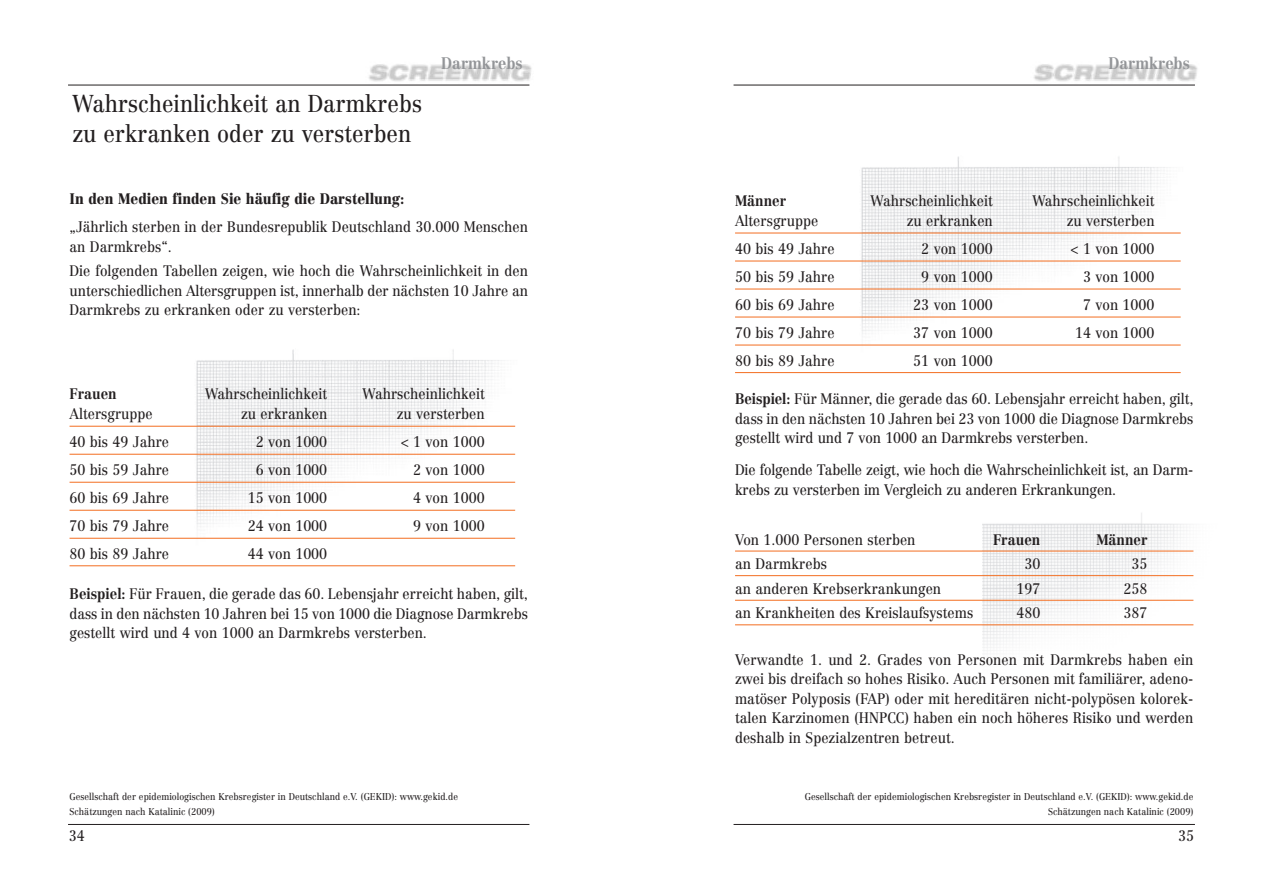
<style>
.page{position:relative;width:1263px;height:893px;background:#fff}
.page>*{position:absolute;margin:0;border:0;box-sizing:border-box;transform-origin:0 0}
.t1{font:24px/30px "Centennial LT";color:#231f20;scale:.9 1}
.t2{font:700 16.5px "Centennial LT";color:#939598;scale:.9 1}
.t3{font:15px/19.5px "Centennial LT";color:#231f20;text-align:justify;scale:.9 1}
.t4{font:900 15px "Centennial LT";color:#231f20;scale:.9 1}
.t5{font:700 15px "Centennial LT";color:#231f20;scale:.9 1}
.t6{font:9.75px/15px "Centennial LT";color:#231f20;scale:.9 1}
.s1{font-weight:700}
</style>
<div class="page">
<img style="left:843px;top:156px;width:338px;height:383px">
<hr style="left:735px;top:233px;width:446px;height:1px;background:#f36e21">
<hr style="left:735px;top:261px;width:446px;height:1px;background:#f36e21">
<hr style="left:735px;top:289px;width:446px;height:1px;background:#f36e21">
<hr style="left:735px;top:317px;width:446px;height:1px;background:#f36e21">
<hr style="left:735px;top:345px;width:446px;height:1px;background:#f36e21">
<hr style="left:735px;top:372px;width:446px;height:1px;background:#f36e21">
<img style="left:1020px;top:64px;width:178px;height:21px">
<hr style="left:733px;top:85px;width:462px;height:1px;background:#231f20">
<hr style="left:733px;top:824px;width:462px;height:1px;background:#231f20">
<img style="left:354px;top:64px;width:178px;height:22px">
<hr style="left:68px;top:85px;width:461px;height:1px;background:#231f20">
<hr style="left:68px;top:824px;width:461px;height:1px;background:#231f20">
<img style="left:178px;top:349px;width:338px;height:218px">
<hr style="left:70px;top:426px;width:445px;height:1px;background:#f36e21">
<hr style="left:70px;top:454px;width:445px;height:1px;background:#f36e21">
<hr style="left:70px;top:482px;width:445px;height:1px;background:#f36e21">
<hr style="left:70px;top:510px;width:445px;height:1px;background:#f36e21">
<hr style="left:70px;top:538px;width:445px;height:1px;background:#f36e21">
<hr style="left:70px;top:565px;width:445px;height:1px;background:#f36e21">
<img style="left:983px;top:504px;width:211px;height:147px">
<hr style="left:735px;top:551px;width:458px;height:1px;background:#f36e21">
<hr style="left:735px;top:575px;width:458px;height:1px;background:#f36e21">
<hr style="left:735px;top:600px;width:458px;height:1px;background:#f36e21">
<hr style="left:735px;top:624px;width:458px;height:1px;background:#f36e21">
<h1 class="t1" style="left:72px;top:91px;width:390px">Wahrscheinlichkeit an Darmkrebs zu erkranken oder zu versterben</h1>
<p class="t2" style="left:441px;top:56px;width:92px">Darmkrebs</p>
<p class="t2" style="left:1108px;top:56px;width:92px">Darmkrebs</p>
<p class="t4" style="left:70px;top:193px;width:373px">In den Medien finden Sie häufig die Darstellung:</p>
<p class="t3" style="left:70px;top:219px;width:511px">„Jährlich sterben in der Bundesrepublik Deutschland 30.000 Menschen an Darmkrebs“.</p>
<p class="t3" style="left:70px;top:263px;width:511px">Die folgenden Tabellen zeigen, wie hoch die Wahrscheinlichkeit in den unterschiedlichen Altersgruppen ist, innerhalb der nächsten 10 Jahre an Darmkrebs zu erkranken oder zu versterben:</p>
<p class="t5" style="left:70px;top:388px;width:54px">Frauen</p>
<p class="t3" style="left:205px;top:386px;width:137px">Wahrscheinlichkeit</p>
<p class="t3" style="left:362px;top:386px;width:137px">Wahrscheinlichkeit</p>
<p class="t3" style="left:70px;top:405px;width:94px">Altersgruppe</p>
<p class="t3" style="left:241px;top:405px;width:97px">zu erkranken</p>
<p class="t3" style="left:397px;top:405px;width:99px">zu versterben</p>
<p class="t3" style="left:70px;top:433px;width:112px">40 bis 49 Jahre</p>
<p class="t3" style="left:256px;top:433px;width:81px">2 von 1000</p>
<p class="t3" style="left:401px;top:433px;width:95px">&lt; 1 von 1000</p>
<p class="t3" style="left:70px;top:461px;width:112px">50 bis 59 Jahre</p>
<p class="t3" style="left:256px;top:461px;width:81px">6 von 1000</p>
<p class="t3" style="left:413px;top:461px;width:81px">2 von 1000</p>
<p class="t3" style="left:70px;top:489px;width:112px">60 bis 69 Jahre</p>
<p class="t3" style="left:248px;top:489px;width:90px">15 von 1000</p>
<p class="t3" style="left:413px;top:489px;width:81px">4 von 1000</p>
<p class="t3" style="left:70px;top:517px;width:112px">70 bis 79 Jahre</p>
<p class="t3" style="left:248px;top:517px;width:90px">24 von 1000</p>
<p class="t3" style="left:413px;top:517px;width:81px">9 von 1000</p>
<p class="t3" style="left:70px;top:545px;width:112px">80 bis 89 Jahre</p>
<p class="t3" style="left:248px;top:545px;width:90px">44 von 1000</p>
<p class="t3" style="left:70px;top:585px;width:511px"><span class="s1">Beispiel:</span> Für Frauen, die gerade das 60. Lebensjahr erreicht haben, gilt, dass in den nächsten 10 Jahren bei 15 von 1000 die Diagnose Darmkrebs gestellt wird und 4 von 1000 an Darmkrebs versterben.</p>
<p class="t6" style="left:70px;top:790px;width:433px">Gesellschaft der epidemiologischen Krebsregister in Deutschland e.V. (GEKID): www.gekid.de<br>Schätzungen nach Katalinic (2009)</p>
<p class="t3" style="left:69px;top:827px;width:19px">34</p>
<p class="t5" style="left:735px;top:195px;width:58px">Männer</p>
<p class="t3" style="left:870px;top:192px;width:137px">Wahrscheinlichkeit</p>
<p class="t3" style="left:1032px;top:192px;width:137px">Wahrscheinlichkeit</p>
<p class="t3" style="left:735px;top:212px;width:94px">Altersgruppe</p>
<p class="t3" style="left:907px;top:212px;width:97px">zu erkranken</p>
<p class="t3" style="left:1067px;top:212px;width:99px">zu versterben</p>
<p class="t3" style="left:735px;top:240px;width:112px">40 bis 49 Jahre</p>
<p class="t3" style="left:921px;top:240px;width:81px">2 von 1000</p>
<p class="t3" style="left:1070px;top:240px;width:95px">&lt; 1 von 1000</p>
<p class="t3" style="left:735px;top:268px;width:112px">50 bis 59 Jahre</p>
<p class="t3" style="left:921px;top:268px;width:81px">9 von 1000</p>
<p class="t3" style="left:1083px;top:268px;width:81px">3 von 1000</p>
<p class="t3" style="left:735px;top:296px;width:112px">60 bis 69 Jahre</p>
<p class="t3" style="left:913px;top:296px;width:90px">23 von 1000</p>
<p class="t3" style="left:1083px;top:296px;width:81px">7 von 1000</p>
<p class="t3" style="left:735px;top:324px;width:112px">70 bis 79 Jahre</p>
<p class="t3" style="left:913px;top:324px;width:90px">37 von 1000</p>
<p class="t3" style="left:1075px;top:324px;width:90px">14 von 1000</p>
<p class="t3" style="left:735px;top:352px;width:112px">80 bis 89 Jahre</p>
<p class="t3" style="left:913px;top:352px;width:90px">51 von 1000</p>
<p class="t3" style="left:735px;top:390px;width:511px"><span class="s1">Beispiel:</span> Für Männer, die gerade das 60. Lebensjahr erreicht haben, gilt, dass in den nächsten 10 Jahren bei 23 von 1000 die Diagnose Darmkrebs gestellt wird und 7 von 1000 an Darmkrebs versterben.</p>
<p class="t3" style="left:735px;top:462px;width:511px">Die folgende Tabelle zeigt, wie hoch die Wahrscheinlichkeit ist, an Darm&shy;krebs zu versterben im Vergleich zu anderen Erkrankungen.</p>
<p class="t3" style="left:735px;top:531px;width:202px">Von 1.000 Personen sterben</p>
<p class="t5" style="left:993px;top:533px;width:54px">Frauen</p>
<p class="t5" style="left:1096px;top:533px;width:58px">Männer</p>
<p class="t3" style="left:735px;top:556px;width:104px">an Darmkrebs</p>
<p class="t3" style="left:1024px;top:556px;width:19px">30</p>
<p class="t3" style="left:1131px;top:556px;width:19px">35</p>
<p class="t3" style="left:735px;top:580px;width:230px">an anderen Krebserkrankungen</p>
<p class="t3" style="left:1016px;top:580px;width:28px">197</p>
<p class="t3" style="left:1123px;top:580px;width:28px">258</p>
<p class="t3" style="left:735px;top:605px;width:266px">an Krankheiten des Kreislaufsystems</p>
<p class="t3" style="left:1016px;top:605px;width:28px">480</p>
<p class="t3" style="left:1123px;top:605px;width:28px">387</p>
<p class="t3" style="left:735px;top:651px;width:511px">Verwandte 1. und 2. Grades von Personen mit Darmkrebs haben ein zwei bis dreifach so hohes Risiko. Auch Personen mit familiärer, adeno&shy;matöser Polyposis (FAP) oder mit hereditären nicht-polypösen kolorek&shy;talen Karzinomen (HNPCC) haben ein noch höheres Risiko und werden deshalb in Spezialzentren betreut.</p>
<p class="t6" style="left:805px;top:790px;width:433px;text-align:right">Gesellschaft der epidemiologischen Krebsregister in Deutschland e.V. (GEKID): www.gekid.de<br>Schätzungen nach Katalinic (2009)</p>
<p class="t3" style="left:1178px;top:827px;width:19px">35</p>
</div>
